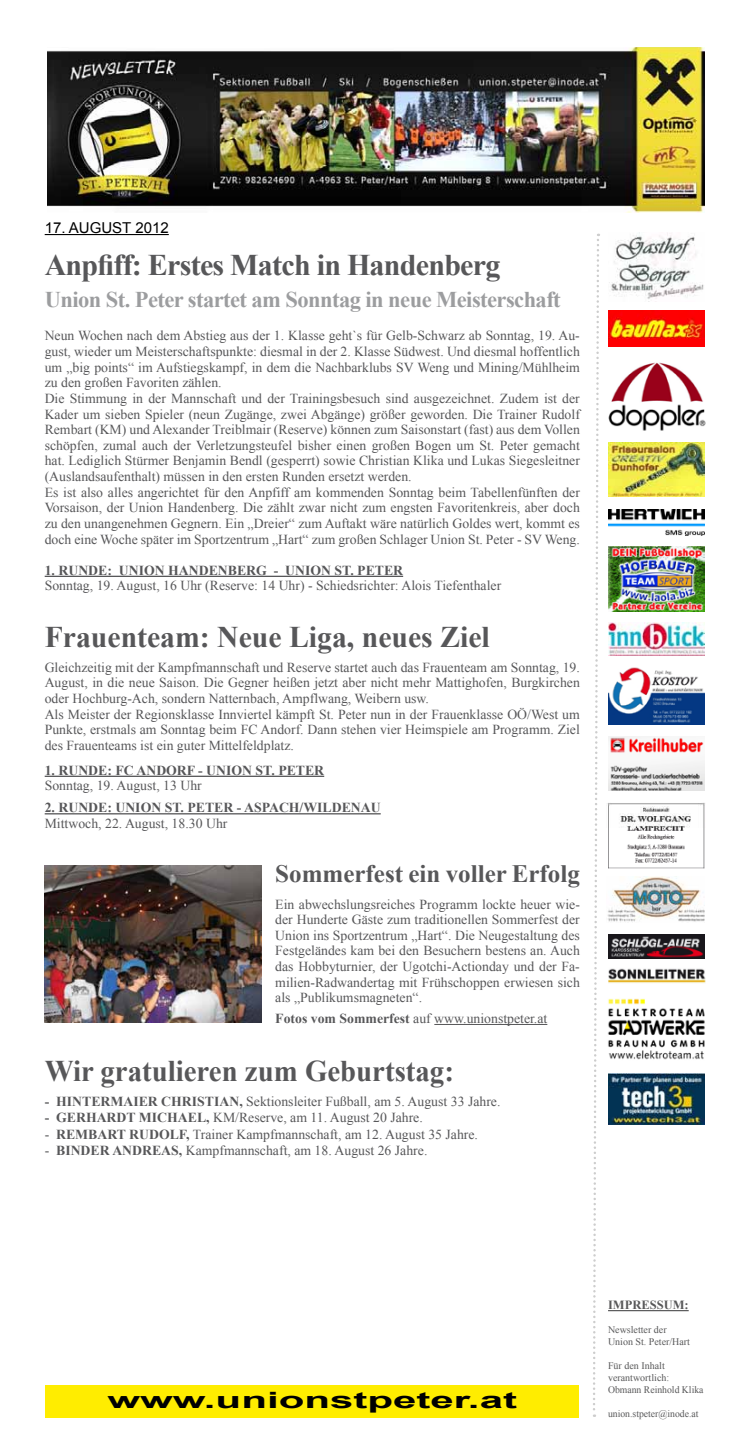
<style>
.page{position:relative;width:745px;height:1453px;background:#fff}
.page>*{position:absolute;margin:0;border:0;box-sizing:border-box;transform-origin:0 0}
.t1{font:700 30px "Times New Roman";letter-spacing:-.025em;color:#575759}
.t2{font:700 30px "Times New Roman";color:#575759}
.t3{font:700 30px "Times New Roman";color:#575759;scale:.96 1}
.t4{font:700 25px "Times New Roman";color:#575759}
.t5{font:700 22.5px "Times New Roman";letter-spacing:-.025em;color:#9c9d9f}
.t6{font:700 22.5px "Arial";color:#000;scale:1.87 1}
.t7{font:15px "Arial";color:#000}
.t8{font:13.75px/15.6px "Times New Roman";color:#575759}
.t9{font:700 13.75px "Times New Roman";color:#575759}
.t10{font:700 12.5px "Times New Roman";color:#585859}
.t11{font:10px/12px "Times New Roman";color:#585859}
.s1{font-weight:700}
</style>
<div class="page">
<hr style="left:45px;top:234px;width:124px;height:1px;background:#000">
<hr style="left:45px;top:776px;width:279px;height:1px;background:#575759">
<hr style="left:45px;top:813px;width:335px;height:1px;background:#575759">
<hr style="left:434px;top:1024px;width:113px;height:1px;background:#575759">
<img style="left:47px;top:47px;width:656px;height:166px">
<svg style="left:593px;top:234px;width:7px;height:1183px"></svg>
<img style="left:609px;top:232px;width:94px;height:70px">
<img style="left:608px;top:968px;width:97px;height:15px">
<img style="left:608px;top:362px;width:98px;height:69px">
<img style="left:608px;top:443px;width:96px;height:54px">
<img style="left:608px;top:509px;width:96px;height:26px">
<img style="left:608px;top:546px;width:95px;height:65px">
<img style="left:608px;top:623px;width:96px;height:33px">
<img style="left:608px;top:667px;width:96px;height:57px">
<img style="left:608px;top:737px;width:95px;height:54px">
<img style="left:607px;top:803px;width:98px;height:66px">
<img style="left:607px;top:877px;width:97px;height:45px">
<img style="left:608px;top:934px;width:96px;height:24px">
<img style="left:607px;top:998px;width:98px;height:62px">
<img style="left:608px;top:1073px;width:95px;height:51px">
<hr style="left:607px;top:1310px;width:81px;height:1px;background:#585859">
<div style="left:45px;top:1384px;width:533px;height:33px;background:#ffed00"></div>
<hr style="left:45px;top:576px;width:358px;height:1px;background:#575759">
<img style="left:608px;top:310px;width:95px;height:36px">
<img style="left:45px;top:865px;width:216px;height:158px">
<p class="t7" style="left:45px;top:218px;width:125px">17. AUGUST 2012</p>
<h1 class="t1" style="left:45px;top:244px;width:457px">Anpfiff: Erstes Match in Handenberg</h1>
<h3 class="t5" style="left:45px;top:284px;width:517px">Union St. Peter startet am Sonntag in neue Meisterschaft</h3>
<p class="t8" style="left:45px;top:328px;width:536px">Neun Wochen nach dem Abstieg aus der 1. Klasse geht`s für Gelb-Schwarz ab Sonntag, 19. Au&shy;gust, wieder um Meisterschaftspunkte: diesmal in der 2. Klasse Südwest. Und diesmal hoffentlich um „big points“ im Aufstiegskampf, in dem die Nachbarklubs SV Weng und Mining/Mühlheim zu den großen Favoriten zählen.<br>Die Stimmung in der Mannschaft und der Trainingsbesuch sind ausgezeichnet. Zudem ist der Kader um sieben Spieler (neun Zugänge, zwei Abgänge) größer geworden. Die Trainer Rudolf Rembart (KM) und Alexander Treiblmair (Reserve) können zum Saisonstart (fast) aus dem Vollen schöpfen, zumal auch der Verletzungsteufel bisher einen großen Bogen um St. Peter gemacht hat. Lediglich Stürmer Benjamin Bendl (gesperrt) sowie Christian Klika und Lukas Siegesleitner (Auslandsaufenthalt) müssen in den ersten Runden ersetzt werden.<br>Es ist also alles angerichtet für den Anpfiff am kommenden Sonntag beim Tabellenfünften der Vorsaison, der Union Handenberg. Die zählt zwar nicht zum engsten Favoritenkreis, aber doch zu den unangenehmen Gegnern. Ein „Dreier“ zum Auftakt wäre natürlich Goldes wert, kommt es doch eine Woche später im Sportzentrum „Hart“ zum großen Schlager Union St. Peter - SV Weng.</p>
<p class="t9" style="left:45px;top:561px;width:360px">1. RUNDE: UNION HANDENBERG - UNION ST. PETER</p>
<p class="t8" style="left:45px;top:578px;width:458px">Sonntag, 19. August, 16 Uhr (Reserve: 14 Uhr) - Schiedsrichter: Alois Tiefenthaler</p>
<h1 class="t2" style="left:45px;top:616px;width:446px">Frauenteam: Neue Liga, neues Ziel</h1>
<p class="t8" style="left:45px;top:659px;width:536px">Gleichzeitig mit der Kampfmannschaft und Reserve startet auch das Frauenteam am Sonntag, 19.<br>August, in die neue Saison. Die Gegner heißen jetzt aber nicht mehr Mattighofen, Burgkirchen oder Hochburg-Ach, sondern Natternbach, Ampflwang, Weibern usw.<br>Als Meister der Regionsklasse Innviertel kämpft St. Peter nun in der Frauenklasse OÖ/West um Punkte, erstmals am Sonntag beim FC Andorf. Dann stehen vier Heimspiele am Programm. Ziel des Frauenteams ist ein guter Mittelfeldplatz.</p>
<p class="t9" style="left:45px;top:761px;width:281px">1. RUNDE: FC ANDORF - UNION ST. PETER</p>
<p class="t8" style="left:45px;top:778px;width:158px">Sonntag, 19. August, 13 Uhr</p>
<p class="t9" style="left:45px;top:798px;width:337px">2. RUNDE: UNION ST. PETER - ASPACH/WILDENAU</p>
<p class="t8" style="left:45px;top:815px;width:184px">Mittwoch, 22. August, 18.30 Uhr</p>
<h2 class="t4" style="left:275px;top:857px;width:306px">Sommerfest ein voller Erfolg</h2>
<p class="t8" style="left:275px;top:896px;width:306px;text-align:justify">Ein abwechslungsreiches Programm lockte heuer wie&shy;der Hunderte Gäste zum traditionellen Sommerfest der Union ins Sportzentrum „Hart“. Die Neugestaltung des Festgeländes kam bei den Besuchern bestens an. Auch das Hobbyturnier, der Ugotchi-Actionday und der Fa&shy;milien-Radwandertag mit Frühschoppen erwiesen sich als „Publikumsmagneten“.</p>
<p class="t8" style="left:275px;top:1010px;width:273px"><span class="s1">Fotos vom Sommerfest</span> auf www.unionstpeter.at</p>
<h1 class="t3" style="left:45px;top:1050px;width:427px">Wir gratulieren zum Geburtstag:</h1>
<p class="t8" style="left:45px;top:1093px;width:457px"><span class="s1">- HINTERMAIER CHRISTIAN,</span> Sektionsleiter Fußball, am 5. August 33 Jahre.</p>
<p class="t8" style="left:45px;top:1110px;width:379px"><span class="s1">- GERHARDT MICHAEL,</span> KM/Reserve, am 11. August 20 Jahre.</p>
<p class="t8" style="left:45px;top:1126px;width:434px">- <span class="s1">REMBART RUDOLF,</span> Trainer Kampfmannschaft, am 12. August 35 Jahre.</p>
<p class="t8" style="left:45px;top:1142px;width:384px">- <span class="s1">BINDER ANDREAS,</span> Kampfmannschaft, am 18. August 26 Jahre.</p>
<h3 class="t6" style="left:107px;top:1385px;width:220px">www.unionstpeter.at</h3>
<p class="t10" style="left:607px;top:1296px;width:82px">IMPRESSUM:</p>
<p class="t11" style="left:607px;top:1324px;width:83px">Newsletter der<br>Union St. Peter/Hart</p>
<p class="t11" style="left:607px;top:1360px;width:97px">Für den Inhalt verantwortlich:<br>Obmann Reinhold Klika</p>
<p class="t11" style="left:607px;top:1408px;width:92px">union.stpeter@inode.at</p>
</div>
